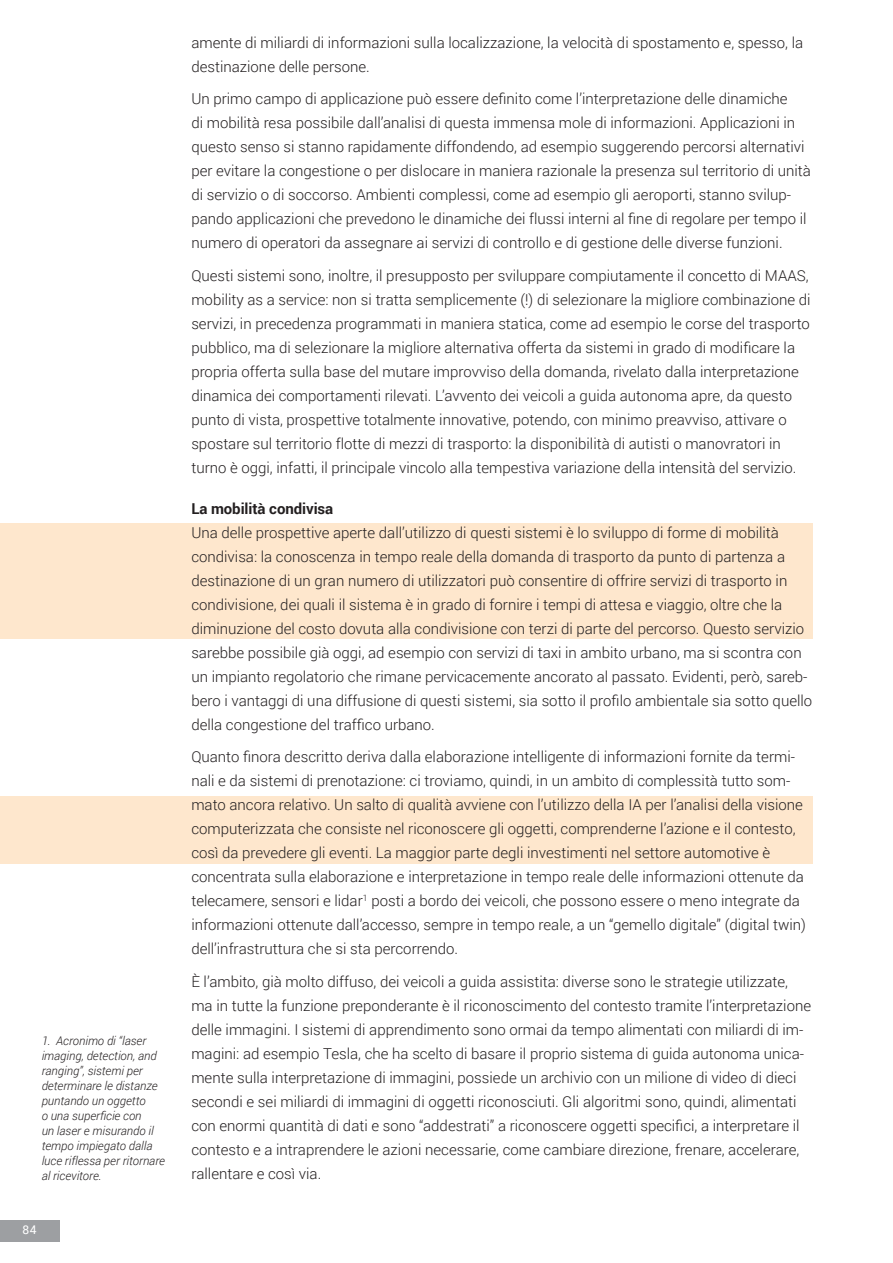
<style>
.page{position:relative;width:893px;height:1263px;background:#fff}
.page>*{position:absolute;margin:0;border:0;box-sizing:border-box;transform-origin:0 0}
.testo{font:300 15px/24px "Roboto";color:#231f20}
.titoletto_nel_testo{font:700 15px "Roboto";letter-spacing:-.005em;color:#231f20}
.note_pié_pagina{font:italic 300 12px/15px "Roboto";color:#231f20}
.t1{font:12px "Roboto";color:#fff}
</style>
<div class="page">
<div style="left:0;top:1220px;width:60px;height:22px;background:#9d9fa2"></div>
<div style="left:0;top:523px;width:812px;height:116px;background:#fee7cd"></div>
<div style="left:0;top:796px;width:812px;height:67px;background:#fee7cd"></div>
<p class="note_pié_pagina" style="left:42px;top:1033px;width:125px">1. Acronimo di “laser imaging, detection, and ranging”, sistemi per determinare le distanze puntando un oggetto<br>o una superficie con<br>un laser e misurando il tempo impiegato dalla luce riflessa per ritornare al ricevitore.</p>
<p class="t1" style="left:23px;top:1221px;width:15px">84</p>
<p class="testo" style="left:191px;top:30px;width:613px">amente di miliardi di informazioni sulla localizzazione, la velocità di spostamento e, spesso, la destinazione delle persone.</p>
<p class="testo" style="left:191px;top:86px;width:621px">Un primo campo di applicazione può essere definito come l’interpretazione delle dinamiche<br>di mobilità resa possibile dall’analisi di questa immensa mole di informazioni. Applicazioni in questo senso si stanno rapidamente diffondendo, ad esempio suggerendo percorsi alternativi per evitare la congestione o per dislocare in maniera razionale la presenza sul territorio di unità di servizio o di soccorso. Ambienti complessi, come ad esempio gli aeroporti, stanno svilup&shy;pando applicazioni che prevedono le dinamiche dei flussi interni al fine di regolare per tempo il numero di operatori da assegnare ai servizi di controllo e di gestione delle diverse funzioni.</p>
<p class="testo" style="left:191px;top:263px;width:621px">Questi sistemi sono, inoltre, il presupposto per sviluppare compiutamente il concetto di MAAS, mobility as a service: non si tratta semplicemente (!) di selezionare la migliore combinazione di servizi, in precedenza programmati in maniera statica, come ad esempio le corse del trasporto pubblico, ma di selezionare la migliore alternativa offerta da sistemi in grado di modificare la propria offerta sulla base del mutare improvviso della domanda, rivelato dalla interpretazione dinamica dei comportamenti rilevati. L’avvento dei veicoli a guida autonoma apre, da questo punto di vista, prospettive totalmente innovative, potendo, con minimo preavviso, attivare o spostare sul territorio flotte di mezzi di trasporto: la disponibilità di autisti o manovratori in turno è oggi, infatti, il principale vincolo alla tempestiva variazione della intensità del servizio.</p>
<p class="titoletto_nel_testo" style="left:191px;top:498px;width:143px">La mobilità condivisa</p>
<p class="testo" style="left:191px;top:520px;width:622px">Una delle prospettive aperte dall’utilizzo di questi sistemi è lo sviluppo di forme di mobilità condivisa: la conoscenza in tempo reale della domanda di trasporto da punto di partenza a destinazione di un gran numero di utilizzatori può consentire di offrire servizi di trasporto in condivisione, dei quali il sistema è in grado di fornire i tempi di attesa e viaggio, oltre che la diminuzione del costo dovuta alla condivisione con terzi di parte del percorso. Questo servizio sarebbe possibile già oggi, ad esempio con servizi di taxi in ambito urbano, ma si scontra con un impianto regolatorio che rimane pervicacemente ancorato al passato. Evidenti, però, sareb&shy;bero i vantaggi di una diffusione di questi sistemi, sia sotto il profilo ambientale sia sotto quello della congestione del traffico urbano.</p>
<p class="testo" style="left:191px;top:744px;width:616px">Quanto finora descritto deriva dalla elaborazione intelligente di informazioni fornite da termi&shy;nali e da sistemi di prenotazione: ci troviamo, quindi, in un ambito di complessità tutto som&shy;mato ancora relativo. Un salto di qualità avviene con l’utilizzo della IA per l’analisi della visione computerizzata che consiste nel riconoscere gli oggetti, comprenderne l’azione e il contesto, così da prevedere gli eventi. La maggior parte degli investimenti nel settore automotive è concentrata sulla elaborazione e interpretazione in tempo reale delle informazioni ottenute da telecamere, sensori e lidar<sup>1</sup> posti a bordo dei veicoli, che possono essere o meno integrate da informazioni ottenute dall’accesso, sempre in tempo reale, a un “gemello digitale” (digital twin) dell’infrastruttura che si sta percorrendo.</p>
<p class="testo" style="left:191px;top:969px;width:621px">È l’ambito, già molto diffuso, dei veicoli a guida assistita: diverse sono le strategie utilizzate, ma in tutte la funzione preponderante è il riconoscimento del contesto tramite l’interpretazione delle immagini. I sistemi di apprendimento sono ormai da tempo alimentati con miliardi di im&shy;magini: ad esempio Tesla, che ha scelto di basare il proprio sistema di guida autonoma unica&shy;mente sulla interpretazione di immagini, possiede un archivio con un milione di video di dieci secondi e sei miliardi di immagini di oggetti riconosciuti. Gli algoritmi sono, quindi, alimentati con enormi quantità di dati e sono “addestrati” a riconoscere oggetti specifici, a interpretare il contesto e a intraprendere le azioni necessarie, come cambiare direzione, frenare, accelerare, rallentare e così via.</p>
</div>
